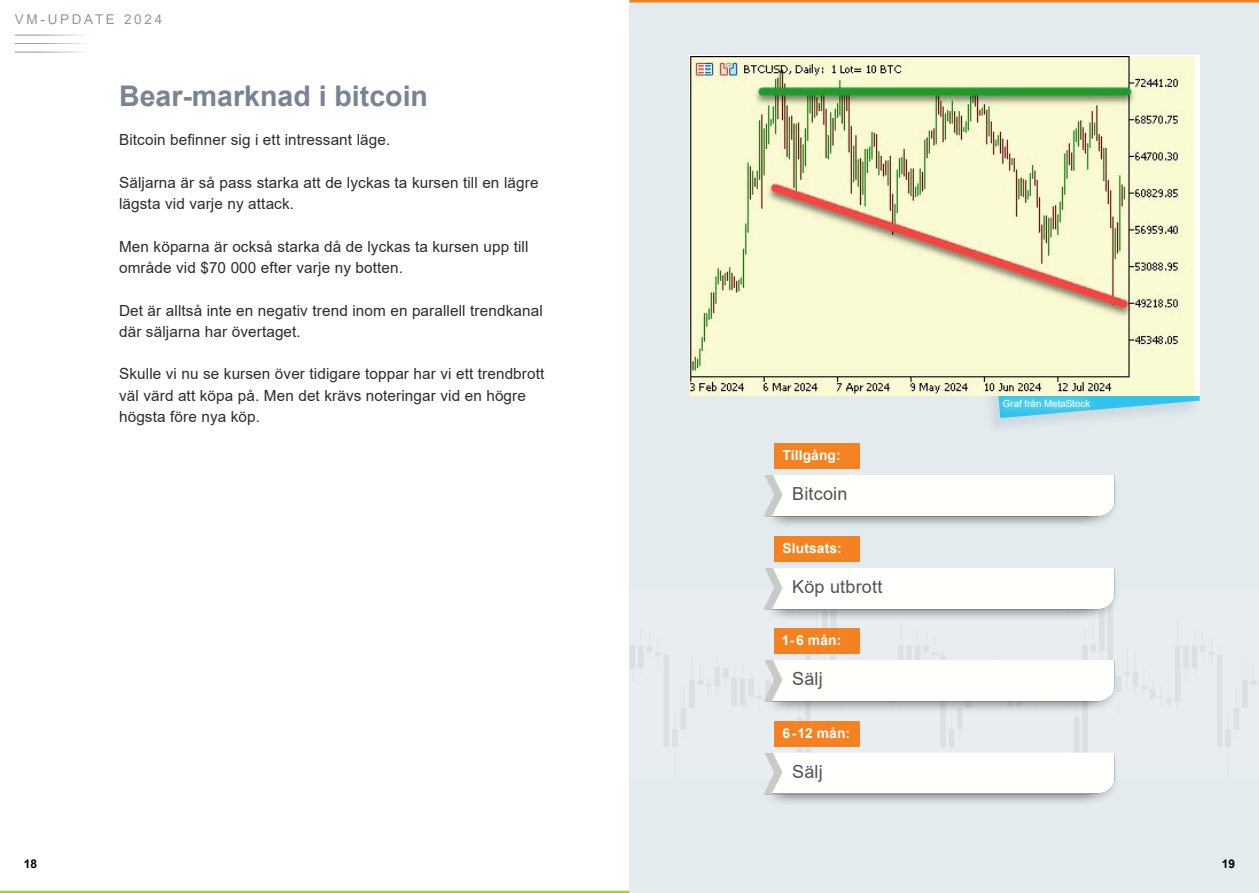
<style>
.page{position:relative;width:1259px;height:893px;background:#fff}
.page>*{position:absolute;margin:0;border:0;box-sizing:border-box;transform-origin:0 0}
.RUBBE_2020{font:700 28.5px "Arial";color:#778494}
.TABELLTEXT_2020{font:18px "Arial";letter-spacing:.01em;color:#515256}
.BRÖD_2020{font:15.3px/21.3px "Arial";letter-spacing:.01em;color:#2e2b2c}
.t1{font:700 13.8px "Arial";letter-spacing:.01em;color:#fff}
.t2{font:13.5px "Arial";letter-spacing:.2em;color:#8d97a7}
.t3{font:700 12px "Arial";color:#000002}
.t4{font:9.75px "Arial";color:#fff}
</style>
<div class="page">
<div style="left:629px;top:0;width:630px;height:893px;background:#e4ebee"></div>
<img style="left:630px;top:628px;width:626px;height:118px">
<div style="left:977px;top:306px;width:223px;height:128px;background:#89a2b7;opacity:.25"></div>
<svg style="left:992px;top:395px;width:207px;height:23px"></svg>
<div style="left:994px;top:391px;width:104px;height:25px;background:#fff;opacity:.75"></div>
<div style="left:774px;top:721px;width:85px;height:25px;background:#f58220"></div>
<div style="left:774px;top:628px;width:85px;height:26px;background:#f58220"></div>
<div style="left:774px;top:536px;width:85px;height:25px;background:#f58220"></div>
<div style="left:774px;top:443px;width:85px;height:26px;background:#f58220"></div>
<hr style="left:15px;top:35px;width:115px;height:1px;background:#8d97a7">
<hr style="left:15px;top:43px;width:115px;height:1px;background:#8d97a7">
<hr style="left:15px;top:52px;width:115px;height:1px;background:#8d97a7">
<img style="left:747px;top:641px;width:8px;height:80px">
<hr style="left:629px;top:0;width:630px;height:3px;background:#f58220">
<hr style="left:0;top:891px;width:629px;height:2px;background:#a6ce39">
<img style="left:755px;top:733px;width:371px;height:70px">
<img style="left:755px;top:641px;width:371px;height:80px">
<img style="left:764px;top:548px;width:352px;height:80px">
<img style="left:764px;top:456px;width:352px;height:69px">
<img style="left:689px;top:56px;width:505px;height:339px">
<p class="t2" style="left:15px;top:10px;width:149px">VM-UPDATE 2024</p>
<p class="RUBBE_2020" style="left:119px;top:76px;width:310px">Bear-marknad i bitcoin</p>
<p class="BRÖD_2020" style="left:119px;top:129px;width:273px">Bitcoin befinner sig i ett intressant läge.</p>
<p class="BRÖD_2020" style="left:119px;top:172px;width:421px">Säljarna är så pass starka att de lyckas ta kursen till en lägre lägsta vid varje ny attack.</p>
<p class="BRÖD_2020" style="left:119px;top:235px;width:411px">Men köparna är också starka då de lyckas ta kursen upp till område vid $70 000 efter varje ny botten.</p>
<p class="BRÖD_2020" style="left:119px;top:299px;width:425px">Det är alltså inte en negativ trend inom en parallell trendkanal där säljarna har övertaget.</p>
<p class="BRÖD_2020" style="left:119px;top:363px;width:427px">Skulle vi nu se kursen över tidigare toppar har vi ett trendbrott väl värd att köpa på. Men det krävs noteringar vid en högre högsta före nya köp.</p>
<p class="t1" style="left:782px;top:445px;width:60px">Tillgång:</p>
<p class="TABELLTEXT_2020" style="left:792px;top:482px;width:57px">Bitcoin</p>
<p class="t1" style="left:782px;top:538px;width:61px">Slutsats:</p>
<p class="TABELLTEXT_2020" style="left:792px;top:574px;width:92px">Köp utbrott</p>
<p class="t1" style="left:782px;top:631px;width:61px">1-6 mån:</p>
<p class="TABELLTEXT_2020" style="left:792px;top:667px;width:32px">Sälj</p>
<p class="t1" style="left:782px;top:723px;width:69px">6-12 mån:</p>
<p class="TABELLTEXT_2020" style="left:792px;top:759px;width:32px">Sälj</p>
<p class="t4" style="left:1003px;top:397px;width:89px">Graf från MetaStock</p>
<p class="t3" style="left:24px;top:856px;width:15px">18</p>
<p class="t3" style="left:1221px;top:856px;width:15px">19</p>
</div>
